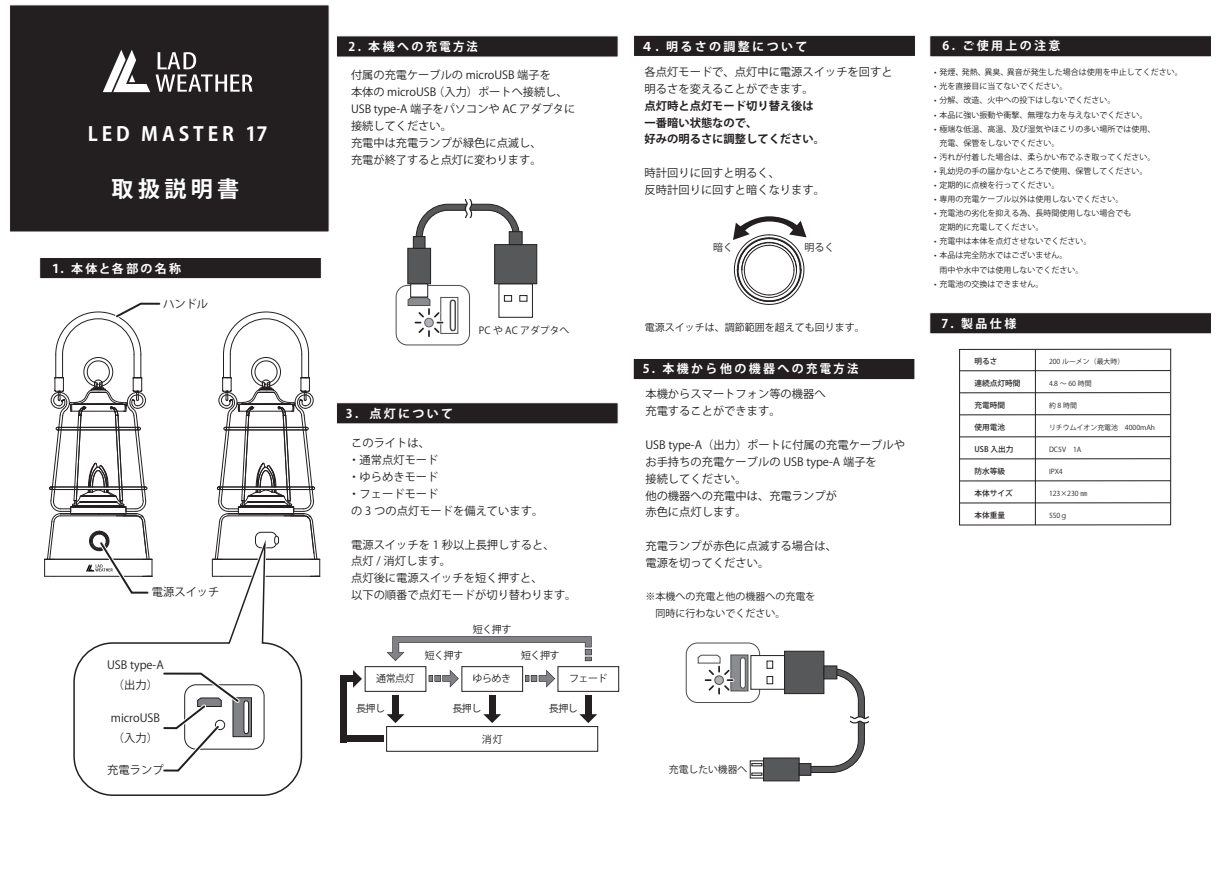
<style>
.page{position:relative;width:1225px;height:874px;background:#fff}
.page>*{position:absolute;margin:0;border:0;box-sizing:border-box;transform-origin:0 0}
.t1{font:700 22px "Koz Go Pro";letter-spacing:.2em;color:#fff}
.t2{font:700 19.4px "Koz Go Pro";letter-spacing:.2em;color:#fff}
.t3{font:700 12px "Koz Go Pro";letter-spacing:.2em;color:#fff}
.t4{font:11.2px/16.8px "Koz Go Pr 6 N";color:#231f20}
.t5{font:700 11.2px/17px "Koz Go Pr 6 N";color:#231f20}
.t6{font:10px/16.8px "Koz Go Pr 6 N";color:#231f20}
.t7{font:9.8px "Koz Go Pr 6 N";color:#231f20}
.t8{font:8px/14px "Koz Go Pr 6 N";color:#231f20}
.t9{font:500 7.6px "Koz Go Pr 6 N";color:#231f20}
.t10{font:7px "Koz Go Pr 6 N";color:#231f20}
</style>
<div class="page">
<div style="left:959px;top:349px;width:211px;height:176px;border:1px solid #231f20"></div>
<hr style="left:1035px;top:349px;width:1px;height:175px;background:#231f20">
<hr style="left:959px;top:392px;width:211px;height:1px;background:#231f20">
<hr style="left:959px;top:414px;width:211px;height:1px;background:#231f20">
<hr style="left:959px;top:370px;width:211px;height:1px;background:#231f20">
<hr style="left:959px;top:458px;width:211px;height:1px;background:#231f20">
<hr style="left:959px;top:480px;width:211px;height:1px;background:#231f20">
<hr style="left:959px;top:436px;width:211px;height:1px;background:#231f20">
<hr style="left:959px;top:502px;width:211px;height:1px;background:#231f20">
<svg style="left:216px;top:311px;width:104px;height:265px"></svg>
<svg style="left:216px;top:525px;width:88px;height:52px"></svg>
<svg style="left:73px;top:535px;width:230px;height:261px"></svg>
<div style="left:440px;top:297px;width:18px;height:37px;border:1px solid #4b4c4d"></div>
<div style="left:395px;top:285px;width:75px;height:60px;border:1px solid #4b4c4d;border-radius:11px"></div>
<div style="left:232px;top:697px;width:20px;height:39px;background:#808285;border:1px solid #231f20"></div>
<div style="left:184px;top:684px;width:80px;height:65px;border:1px solid #231f20;border-radius:11px"></div>
<div style="left:410px;top:283px;width:18px;height:14px;background:#fff;border:1px solid #231f20"></div>
<div style="left:407px;top:248px;width:24px;height:36px;background:#57585a;border:1px solid #231f20"></div>
<div style="left:413px;top:236px;width:12px;height:12px;background:#57585a;border:1px solid #231f20"></div>
<svg style="left:504px;top:295px;width:8px;height:6px"></svg>
<svg style="left:519px;top:295px;width:8px;height:6px"></svg>
<div style="left:494px;top:244px;width:43px;height:40px;background:#57585a;border:1px solid #231f20"></div>
<svg style="left:520px;top:231px;width:2px;height:14px"></svg>
<svg style="left:416px;top:200px;width:104px;height:81px"></svg>
<svg style="left:407px;top:296px;width:36px;height:41px"></svg>
<div style="left:730px;top:654px;width:18px;height:37px;background:#8a8c8f;border:1px solid #4b4c4d"></div>
<div style="left:685px;top:642px;width:75px;height:60px;border:1px solid #4b4c4d;border-radius:11px"></div>
<svg style="left:740px;top:657px;width:6px;height:31px"></svg>
<svg style="left:697px;top:654px;width:36px;height:40px"></svg>
<svg style="left:449px;top:299px;width:8px;height:33px"></svg>
<svg style="left:160px;top:669px;width:89px;height:105px"></svg>
<div style="left:365px;top:666px;width:61px;height:25px;border:1px solid #231f20"></div>
<div style="left:461px;top:666px;width:62px;height:25px;border:1px solid #231f20"></div>
<div style="left:557px;top:666px;width:62px;height:25px;border:1px solid #231f20"></div>
<svg style="left:428px;top:670px;width:31px;height:17px"></svg>
<svg style="left:525px;top:670px;width:30px;height:17px"></svg>
<svg style="left:386px;top:714px;width:18px;height:8px"></svg>
<div style="left:392px;top:695px;width:7px;height:22px;background:#231f20"></div>
<svg style="left:483px;top:714px;width:18px;height:8px"></svg>
<div style="left:489px;top:695px;width:7px;height:22px;background:#231f20"></div>
<svg style="left:579px;top:714px;width:18px;height:8px"></svg>
<div style="left:585px;top:695px;width:7px;height:22px;background:#231f20"></div>
<div style="left:386px;top:726px;width:212px;height:25px;border:1px solid #231f20"></div>
<div style="left:340px;top:735px;width:43px;height:6px;background:#231f20"></div>
<div style="left:340px;top:675px;width:7px;height:66px;background:#231f20"></div>
<svg style="left:353px;top:670px;width:9px;height:17px"></svg>
<div style="left:340px;top:675px;width:16px;height:6px;background:#231f20"></div>
<svg style="left:386px;top:636px;width:205px;height:24px"></svg>
<svg style="left:44px;top:302px;width:119px;height:294px"></svg>
<div style="left:40px;top:257px;width:281px;height:21px;background:#231f20;border:1px solid #fff"></div>
<div style="left:10px;top:5px;width:319px;height:227px;background:#231f20"></div>
<svg style="left:103px;top:50px;width:47px;height:42px"></svg>
<svg style="left:156px;top:52px;width:96px;height:40px"></svg>
<div style="left:336px;top:402px;width:282px;height:21px;background:#231f20;border:1px solid #fff"></div>
<div style="left:929px;top:36px;width:282px;height:21px;background:#231f20"></div>
<div style="left:929px;top:312px;width:282px;height:21px;background:#231f20;border:1px solid #fff"></div>
<div style="left:336px;top:36px;width:282px;height:21px;background:#231f20"></div>
<div style="left:633px;top:358px;width:282px;height:21px;background:#231f20;border:1px solid #fff"></div>
<div style="left:633px;top:35px;width:282px;height:21px;background:#231f20;border:1px solid #fff"></div>
<svg style="left:733px;top:216px;width:73px;height:89px"></svg>
<svg style="left:750px;top:760px;width:13px;height:17px"></svg>
<svg style="left:751px;top:772px;width:11px;height:3px"></svg>
<svg style="left:751px;top:763px;width:11px;height:2px"></svg>
<div style="left:763px;top:757px;width:36px;height:23px;background:#57585a;border:1px solid #231f20"></div>
<div style="left:799px;top:763px;width:12px;height:12px;background:#57585a;border:1px solid #231f20"></div>
<div style="left:750px;top:655px;width:35px;height:34px;background:#fff"></div>
<svg style="left:767px;top:676px;width:6px;height:7px"></svg>
<svg style="left:767px;top:660px;width:6px;height:8px"></svg>
<div style="left:784px;top:650px;width:40px;height:43px;background:#57585a;border:1px solid #231f20"></div>
<svg style="left:823px;top:665px;width:14px;height:2px"></svg>
<svg style="left:786px;top:667px;width:83px;height:105px"></svg>
<h2 class="t2" style="left:88px;top:121px;width:181px">LED MASTER 17</h2>
<h1 class="t1" style="left:112px;top:174px;width:129px">取扱説明書</h1>
<p class="t3" style="left:50px;top:260px;width:133px">１. 本体と各部の名称</p>
<p class="t4" style="left:163px;top:296px;width:47px">ハンドル</p>
<p class="t4" style="left:152px;top:583px;width:69px">電源スイッチ</p>
<p class="t4" style="left:107px;top:655px;width:58px;line-height:19.8px;text-align:center">USB type-A（出力）</p>
<p class="t4" style="left:111px;top:707px;width:51px;line-height:19.8px">microUSB（入力）</p>
<p class="t4" style="left:107px;top:761px;width:58px">充電ランプ</p>
<p class="t3" style="left:348px;top:39px;width:131px">2. 本機への充電方法</p>
<p class="t4" style="left:351px;top:67px;width:226px">付属の充電ケーブルの microUSB 端子を<br>本体の microUSB （入力）ポートへ接続し、<br>USB type-A 端子をパソコンや AC アダプタに接続してください。<br>充電中は充電ランプが緑色に点滅し、<br>充電が終了すると点灯に変わります。</p>
<p class="t7" style="left:479px;top:324px;width:92px">PC や AC アダプタへ</p>
<p class="t3" style="left:346px;top:405px;width:109px">3．点灯について</p>
<p class="t4" style="left:348px;top:434px;width:196px">このライトは、<br>・通常点灯モード<br>・ゆらめきモード<br>・フェードモード<br>の 3 つの点灯モードを備えています。</p>
<p class="t4" style="left:351px;top:536px;width:227px">電源スイッチを 1 秒以上長押しすると、<br>点灯 / 消灯します。<br>点灯後に電源スイッチを短く押すと、<br>以下の順番で点灯モードが切り替わります。</p>
<p class="t6" style="left:376px;top:670px;width:40px">通常点灯</p>
<p class="t6" style="left:425px;top:647px;width:40px">短く押す</p>
<p class="t6" style="left:473px;top:620px;width:40px">短く押す</p>
<p class="t6" style="left:521px;top:647px;width:40px">短く押す</p>
<p class="t6" style="left:472px;top:670px;width:40px">ゆらめき</p>
<p class="t6" style="left:569px;top:670px;width:40px">フェード</p>
<p class="t6" style="left:356px;top:699px;width:30px">長押し</p>
<p class="t6" style="left:452px;top:699px;width:30px">長押し</p>
<p class="t6" style="left:549px;top:699px;width:30px">長押し</p>
<p class="t6" style="left:482px;top:730px;width:22px">消灯</p>
<p class="t3" style="left:641px;top:38px;width:168px">４. 明るさの調整について</p>
<p class="t4" style="left:644px;top:63px;width:250px">各点灯モードで、点灯中に電源スイッチを回すと明るさを変えることができます。</p>
<p class="t5" style="left:644px;top:97px;width:182px">点灯時と点灯モード切り替え後は一番暗い状態なので、<br>好みの明るさに調整してください。</p>
<p class="t4" style="left:644px;top:165px;width:182px">時計回りに回すと明るく、<br>反時計回りに回すと暗くなります。</p>
<p class="t6" style="left:713px;top:239px;width:21px">暗く</p>
<p class="t6" style="left:804px;top:239px;width:31px">明るく</p>
<p class="t6" style="left:645px;top:318px;width:221px">電源スイッチは、調節範囲を超えても回ります。</p>
<p class="t3" style="left:642px;top:361px;width:217px">5. 本機から他の機器への充電方法</p>
<p class="t3" style="left:645px;top:362px;width:148px">4. センサーモード点灯</p>
<p class="t4" style="left:645px;top:385px;width:182px">本機からスマートフォン等の機器へ充電することができます。</p>
<p class="t4" style="left:645px;top:436px;width:261px">USB type-A（出力）ポートに付属の充電ケーブルやお手持ちの充電ケーブルの USB type-A 端子を<br>接続してください。<br>他の機器への充電中は、充電ランプが<br>赤色に点灯します。</p>
<p class="t4" style="left:645px;top:537px;width:193px">充電ランプが赤色に点滅する場合は、電源を切ってください。</p>
<p class="t6" style="left:645px;top:587px;width:171px">※本機への充電と他の機器への充電を　同時に行わないでください。</p>
<p class="t3" style="left:942px;top:37px;width:120px">6. ご使用上の注意</p>
<p class="t3" style="left:938px;top:37px;width:13px">７</p>
<p class="t8" style="left:934px;top:65px;width:250px">• 発煙、発熱、異臭、異音が発生した場合は使用を中止してください。</p>
<p class="t8" style="left:934px;top:79px;width:135px">• 光を直接目に当てないでください。</p>
<p class="t8" style="left:934px;top:94px;width:183px">• 分解、改造、火中への投下はしないでください。</p>
<p class="t8" style="left:934px;top:108px;width:215px">• 本品に強い振動や衝撃、無理な力を与えないでください。</p>
<p class="t8" style="left:939px;top:122px;width:217px;text-indent:-5px">• 極端な低温、高温、及び湿気やほこりの多い場所では使用、充電、保管をしないでください。</p>
<p class="t8" style="left:934px;top:150px;width:223px">• 汚れが付着した場合は、柔らかい布でふき取ってください。</p>
<p class="t8" style="left:934px;top:164px;width:215px">• 乳幼児の手の届かないところで使用、保管してください。</p>
<p class="t8" style="left:934px;top:178px;width:127px">• 定期的に点検を行ってください。</p>
<p class="t8" style="left:934px;top:192px;width:191px">• 専用の充電ケーブル以外は使用しないでください。</p>
<p class="t8" style="left:939px;top:206px;width:193px;text-indent:-5px">• 充電池の劣化を抑える為、長時間使用しない場合でも定期的に充電してください。</p>
<p class="t8" style="left:934px;top:234px;width:159px">• 充電中は本体を点灯させないでください。</p>
<p class="t8" style="left:939px;top:248px;width:145px;text-indent:-5px">• 本品は完全防水ではございません。<br>雨中や水中では使用しないでください。</p>
<p class="t8" style="left:934px;top:277px;width:111px">• 充電池の交換はできません。</p>
<p class="t3" style="left:941px;top:316px;width:76px">7. 製品仕様</p>
<p class="t9" style="left:974px;top:356px;width:24px">明るさ</p>
<p class="t9" style="left:974px;top:378px;width:47px">連続点灯時間</p>
<p class="t10" style="left:1049px;top:357px;width:77px">200 ルーメン（最大時）</p>
<p class="t10" style="left:1049px;top:379px;width:44px">4.8 ～ 60 時間</p>
<p class="t9" style="left:974px;top:400px;width:32px">充電時間</p>
<p class="t10" style="left:1049px;top:401px;width:29px">約8時間</p>
<p class="t9" style="left:974px;top:422px;width:32px">使用電池</p>
<p class="t10" style="left:1049px;top:423px;width:107px">リチウムイオン充電池　4000mAh</p>
<p class="t9" style="left:974px;top:444px;width:40px">USB 入出力</p>
<p class="t10" style="left:1049px;top:445px;width:34px">DC5V　1A</p>
<p class="t9" style="left:974px;top:466px;width:32px">防水等級</p>
<p class="t10" style="left:1049px;top:467px;width:15px">IPX4</p>
<p class="t9" style="left:974px;top:488px;width:40px">本体サイズ</p>
<p class="t9" style="left:974px;top:510px;width:32px">本体重量</p>
<p class="t10" style="left:1049px;top:489px;width:40px">123×230 ㎜</p>
<p class="t10" style="left:1049px;top:511px;width:20px">550ｇ</p>
<p class="t7" style="left:669px;top:763px;width:80px">充電したい機器へ</p>
</div>
